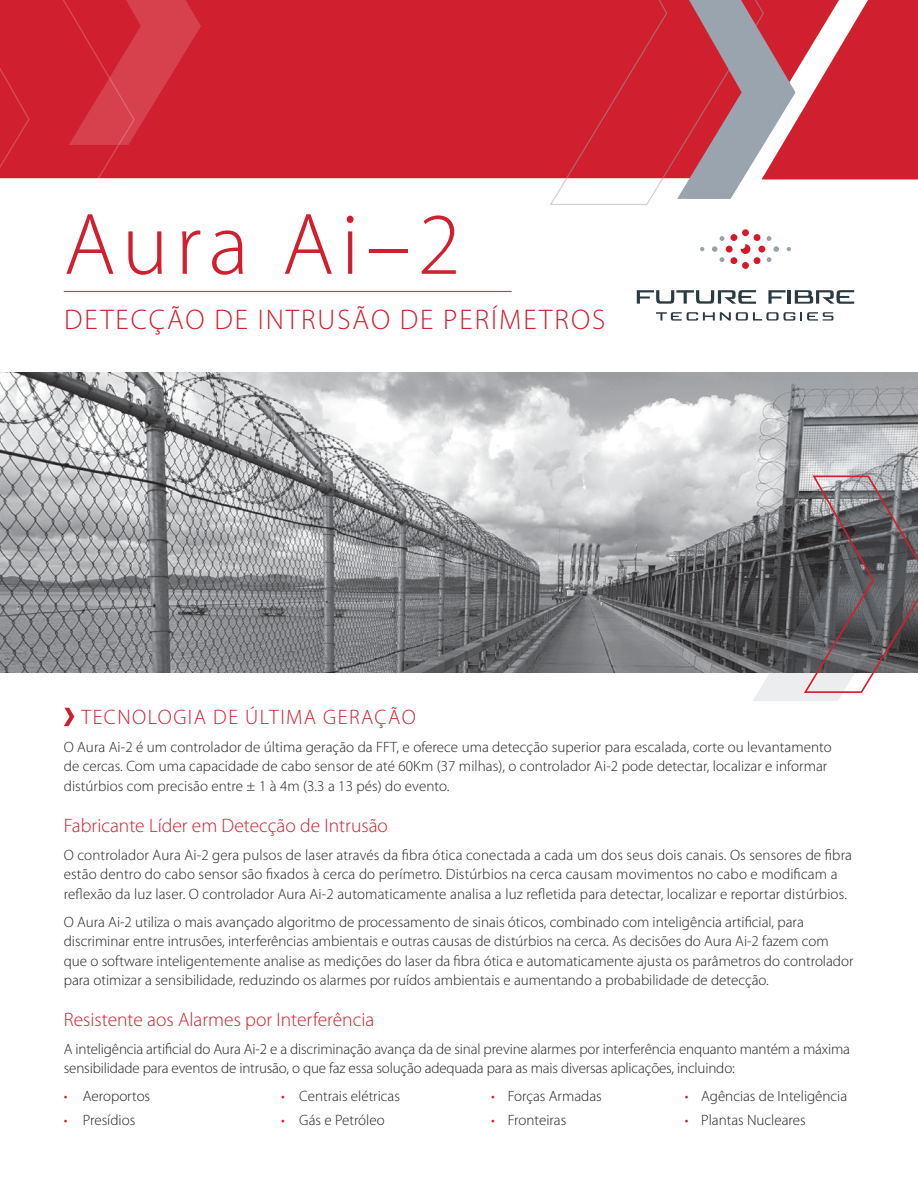
<style>
.page{position:relative;width:918px;height:1188px;background:#fff}
.page>*{position:absolute;margin:0;border:0;box-sizing:border-box;transform-origin:0 0}
.t1{font:300 88.35px "Myriad Pro";letter-spacing:.08em;color:#d0202f}
.t2{font:300 28.5px "Myriad Pro";letter-spacing:.07em;color:#d0202f}
.t3{font:300 21px "Myriad Pro";letter-spacing:.07em;color:#d0202f}
.t4{font:300 19.5px "Myriad Pro";color:#d0202f}
.t5{font:300 15px/19.5px "Myriad Pro";color:#231f20}
.s1{color:#d0202f}
</style>
<div class="page">
<div style="left:136px;top:0;width:413px;height:178px;background:#d0202f"></div>
<img style="left:0;top:373px;width:752px;height:300px">
<svg style="left:64px;top:708px;width:10px;height:18px"></svg>
<hr style="left:64px;top:291px;width:448px;height:1px;background:#d0202f">
<svg style="left:549px;top:0;width:128px;height:205px;background:#d53d4a"></svg>
<svg style="left:0;top:0;width:136px;height:292px"></svg>
<svg style="left:69px;top:0;width:132px;height:145px;background:#d32f3d"></svg>
<svg style="left:752px;top:373px;width:166px;height:328px;background:#999b9d"></svg>
<svg style="left:677px;top:0;width:241px;height:199px"></svg>
<svg style="left:802px;top:474px;width:116px;height:220px;background:#746f73"></svg>
<div style="left:742px;top:229px;width:7px;height:7px;background:#d8182a;border-radius:50%"></div>
<svg style="left:741px;top:244px;width:9px;height:10px"></svg>
<div style="left:754px;top:234px;width:6px;height:7px;background:#d8182a;border-radius:50%"></div>
<div style="left:758px;top:246px;width:7px;height:7px;background:#d8182a;border-radius:50%"></div>
<div style="left:754px;top:257px;width:6px;height:7px;background:#d8182a;border-radius:50%"></div>
<svg style="left:767px;top:236px;width:12px;height:26px"></svg>
<svg style="left:787px;top:247px;width:4px;height:4px"></svg>
<div style="left:730px;top:234px;width:7px;height:7px;background:#d8182a;border-radius:50%"></div>
<div style="left:726px;top:246px;width:7px;height:7px;background:#d8182a;border-radius:50%"></div>
<div style="left:730px;top:257px;width:7px;height:7px;background:#d8182a;border-radius:50%"></div>
<svg style="left:712px;top:236px;width:12px;height:26px"></svg>
<svg style="left:700px;top:247px;width:4px;height:4px"></svg>
<div style="left:742px;top:262px;width:7px;height:7px;background:#d8182a;border-radius:50%"></div>
<svg style="left:768px;top:290px;width:18px;height:14px"></svg>
<hr style="left:788px;top:290px;width:3px;height:14px;background:#2a3a42">
<svg style="left:637px;top:290px;width:119px;height:14px"></svg>
<svg style="left:795px;top:290px;width:59px;height:14px"></svg>
<svg style="left:656px;top:312px;width:177px;height:9px"></svg>
<h1 class="t1" style="left:64px;top:196px;width:398px">Aura Ai–2</h1>
<h2 class="t2" style="left:64px;top:304px;width:543px">DETECÇÃO DE INTRUSÃO DE PERÍMETROS</h2>
<h3 class="t3" style="left:81px;top:705px;width:336px">TECNOLOGIA DE ÚLTIMA GERAÇÃO</h3>
<p class="t5" style="left:64px;top:737px;width:770px">O Aura Ai-2 é um controlador de última geração da FFT, e oferece uma detecção superior para escalada, corte ou levantamento de cercas. Com uma capacidade de cabo sensor de até 60Km (37 milhas), o controlador Ai-2 pode detectar, localizar e informar distúrbios com precisão entre ± 1 à 4m (3.3 a 13 pés) do evento.</p>
<h3 class="t4" style="left:64px;top:814px;width:326px">Fabricante Líder em Detecção de Intrusão</h3>
<p class="t5" style="left:64px;top:845px;width:790px">O controlador Aura Ai-2 gera pulsos de laser através da fibra ótica conectada a cada um dos seus dois canais. Os sensores de fibra estão dentro do cabo sensor são fixados à cerca do perímetro. Distúrbios na cerca causam movimentos no cabo e modificam a reflexão da luz laser. O controlador Aura Ai-2 automaticamente analisa a luz refletida para detectar, localizar e reportar distúrbios.</p>
<p class="t5" style="left:64px;top:912px;width:791px">O Aura Ai-2 utiliza o mais avançado algoritmo de processamento de sinais óticos, combinado com inteligência artificial, para discriminar entre intrusões, interferências ambientais e outras causas de distúrbios na cerca. As decisões do Aura Ai-2 fazem com que o software inteligentemente analise as medições do laser da fibra ótica e automaticamente ajusta os parâmetros do controlador para otimizar a sensibilidade, reduzindo os alarmes por ruídos ambientais e aumentando a probabilidade de detecção.</p>
<h3 class="t4" style="left:64px;top:1009px;width:312px">Resistente aos Alarmes por Interferência</h3>
<p class="t5" style="left:64px;top:1039px;width:788px">A inteligência artificial do Aura Ai-2 e a discriminação avança da de sinal previne alarmes por interferência enquanto mantém a máxima sensibilidade para eventos de intrusão, o que faz essa solução adequada para as mais diversas aplicações, incluindo:</p>
<p class="t5" style="left:64px;top:1087px;width:88px"><span class="s1">•</span> Aeroportos</p>
<p class="t5" style="left:281px;top:1087px;width:120px"><span class="s1">•</span> Centrais elétricas</p>
<p class="t5" style="left:491px;top:1087px;width:112px"><span class="s1">•</span> Forças Armadas</p>
<p class="t5" style="left:685px;top:1087px;width:164px"><span class="s1">•</span> Agências de Inteligência</p>
<p class="t5" style="left:64px;top:1111px;width:73px"><span class="s1">•</span> Presídios</p>
<p class="t5" style="left:281px;top:1111px;width:105px"><span class="s1">•</span> Gás e Petróleo</p>
<p class="t5" style="left:491px;top:1111px;width:77px"><span class="s1">•</span> Fronteiras</p>
<p class="t5" style="left:685px;top:1111px;width:122px"><span class="s1">•</span> Plantas Nucleares</p>
</div>
